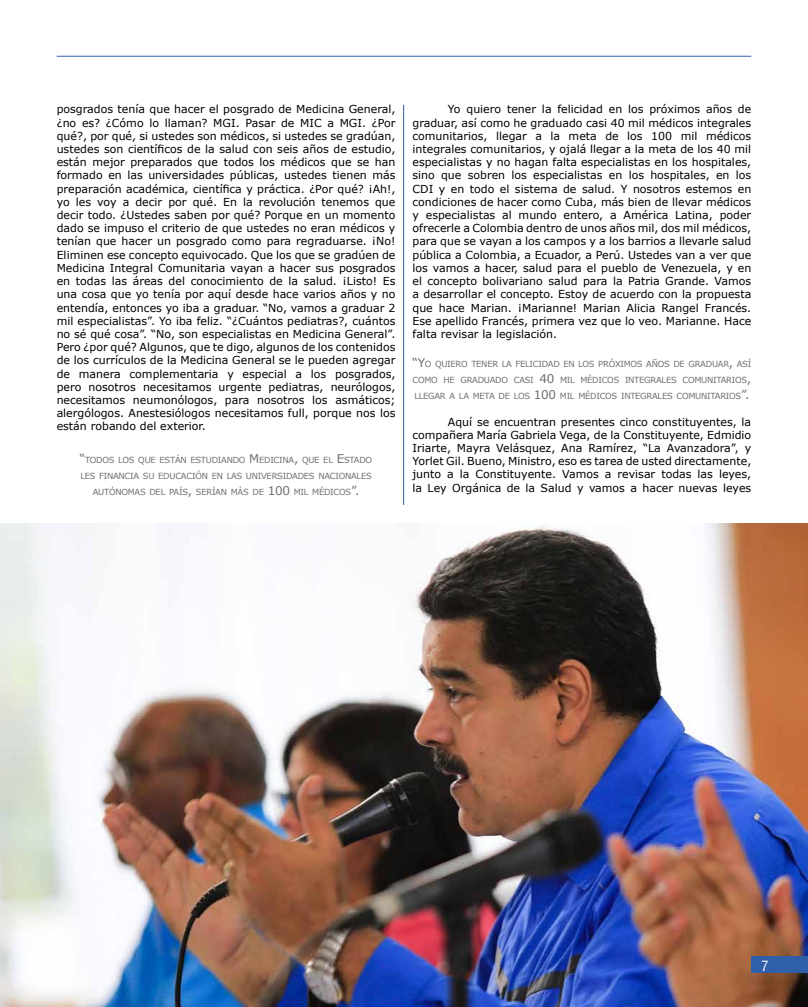
<style>
.page{position:relative;width:808px;height:1007px;background:#fff}
.page>*{position:absolute;margin:0;border:0;box-sizing:border-box;transform-origin:0 0}
.t1{font:condensed 14px "Helvetica LT Std";color:#fff}
.t2{font:11px/13.2px "Verdana";color:#000;text-align:justify}
.t3{font:8.4px/16px "Verdana";letter-spacing:-.03em;color:#706f6f;text-align:center}
.s1{font-size:12px}
</style>
<div class="page">
<img style="left:0;top:523px;width:808px;height:483px">
<div style="left:751px;top:956px;width:57px;height:16px;background:#2f5fa9"></div>
<hr style="left:57px;top:56px;width:694px;height:1px;background:#2f5fa9">
<hr style="left:403px;top:105px;width:1px;height:400px;background:#2f5fa9">
<p class="t2" style="left:57px;top:103px;width:340px">posgrados tenía que hacer el posgrado de Medicina General, ¿no es? ¿Cómo lo llaman? MGI. Pasar de MIC a MGI. ¿Por qué?, por qué, si ustedes son médicos, si ustedes se gradúan, ustedes son científicos de la salud con seis años de estudio, están mejor preparados que todos los médicos que se han formado en las universidades públicas, ustedes tienen más preparación académica, científica y práctica. ¿Por qué? ¡Ah!, yo les voy a decir por qué. En la revolución tenemos que decir todo. ¿Ustedes saben por qué? Porque en un momento dado se impuso el criterio de que ustedes no eran médicos y tenían que hacer un posgrado como para regraduarse. ¡No!<br>Eliminen ese concepto equivocado. Que los que se gradúen de Medicina Integral Comunitaria vayan a hacer sus posgrados en todas las áreas del conocimiento de la salud. ¡Listo! Es una cosa que yo tenía por aquí desde hace varios años y no entendía, entonces yo iba a graduar. “No, vamos a graduar 2 mil especialistas”. Yo iba feliz. “¿Cuántos pediatras?, cuántos no sé qué cosa”. “No, son especialistas en Medicina General”.<br>Pero ¿por qué? Algunos, que te digo, algunos de los contenidos de los currículos de la Medicina General se le pueden agregar de manera complementaria y especial a los posgrados, pero nosotros necesitamos urgente pediatras, neurólogos, necesitamos neumonólogos, para nosotros los asmáticos; alergólogos. Anestesiólogos necesitamos full, porque nos los están robando del exterior.</p>
<p class="t3" style="left:80px;top:452px;width:294px"><span class="s1">“</span>TODOS LOS QUE ESTÁN ESTUDIANDO <span class="s1">M</span> EDICINA<span class="s1">,</span> QUE EL <span class="s1">E</span>STADO<br>LES FINANCIA SU EDUCACIÓN EN LAS UNIVERSIDADES NACIONALES<br>AUTÓNOMAS DEL PAÍS<span class="s1">,</span> SERÍAN MÁS DE <span class="s1">100</span> MIL MÉDICOS<span class="s1">”.</span></p>
<p class="t2" style="left:412px;top:103px;width:340px;text-indent:35px">Yo quiero tener la felicidad en los próximos años de graduar, así como he graduado casi 40 mil médicos integrales comunitarios, llegar a la meta de los 100 mil médicos integrales comunitarios, y ojalá llegar a la meta de los 40 mil especialistas y no hagan falta especialistas en los hospitales, sino que sobren los especialistas en los hospitales, en los CDI y en todo el sistema de salud. Y nosotros estemos en condiciones de hacer como Cuba, más bien de llevar médicos y especialistas al mundo entero, a América Latina, poder ofrecerle a Colombia dentro de unos años mil, dos mil médicos, para que se vayan a los campos y a los barrios a llevarle salud pública a Colombia, a Ecuador, a Perú. Ustedes van a ver que los vamos a hacer, salud para el pueblo de Venezuela, y en el concepto bolivariano salud para la Patria Grande. Vamos a desarrollar el concepto. Estoy de acuerdo con la propuesta que hace Marian. ¡Marianne! Marian Alicia Rangel Francés.<br>Ese apellido Francés, primera vez que lo veo. Marianne. Hace falta revisar la legislación.</p>
<p class="t3" style="left:412px;top:356px;width:340px;text-align:justify"><span class="s1">“Y</span>O QUIERO TENER LA FELICIDAD EN LOS PRÓXIMOS AÑOS DE GRADUAR<span class="s1">,</span> ASÍ COMO HE GRADUADO CASI <span class="s1">40</span> MIL MÉDICOS INTEGRALES COMUNITARIOS<span class="s1">, </span>LLEGAR A LA META DE LOS <span class="s1">100</span> MIL MÉDICOS INTEGRALES COMUNITARIOS<span class="s1">”.</span></p>
<p class="t2" style="left:412px;top:415px;width:340px;text-indent:35px">Aquí se encuentran presentes cinco constituyentes, la compañera María Gabriela Vega, de la Constituyente, Edmidio Iriarte, Mayra Velásquez, Ana Ramírez, “La Avanzadora”, y Yorlet Gil. Bueno, Ministro, eso es tarea de usted directamente, junto a la Constituyente. Vamos a revisar todas las leyes, la Ley Orgánica de la Salud y vamos a hacer nuevas leyes</p>
<p class="t1" style="left:761px;top:956px;width:8px">7</p>
</div>
